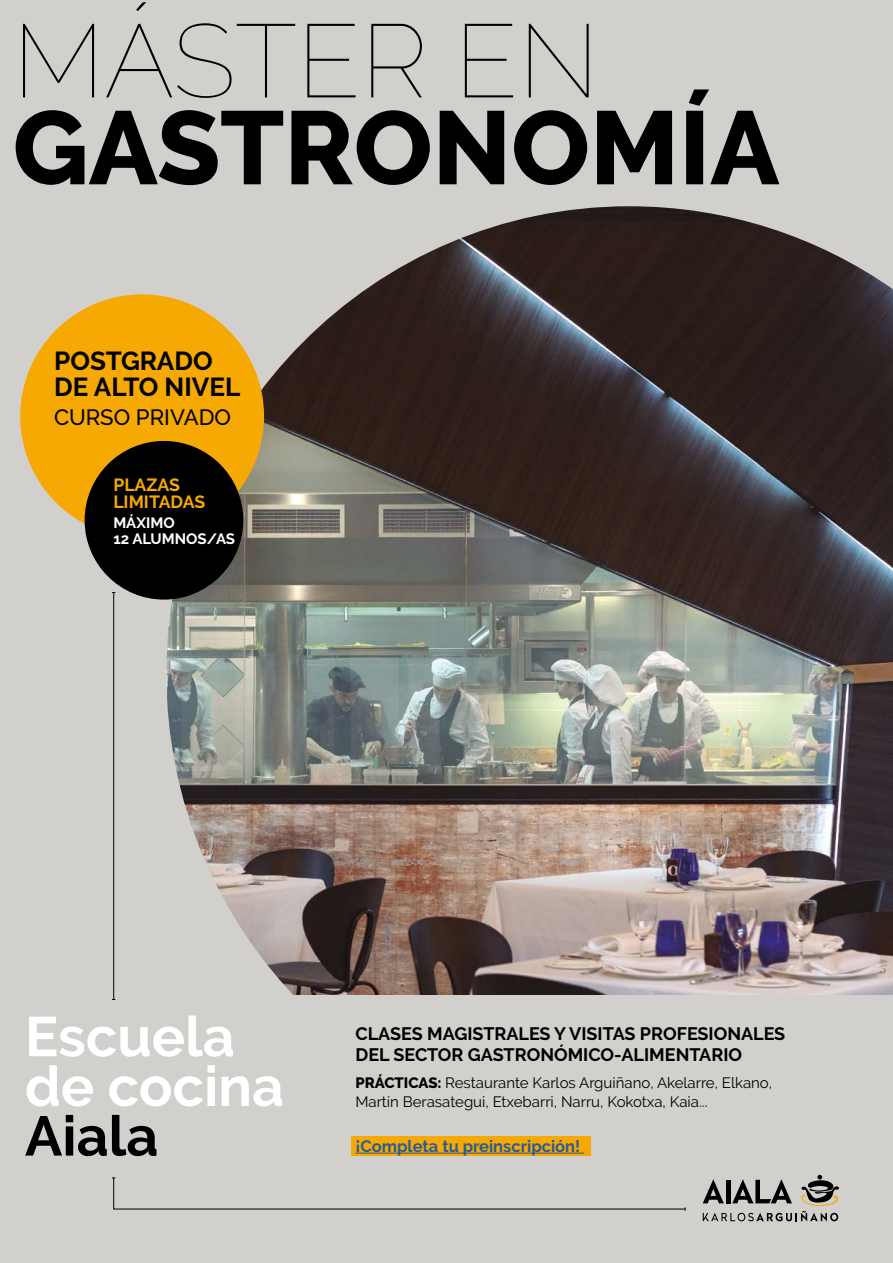
<style>
.page{position:relative;width:893px;height:1263px;background:#d2d0cd}
.page>*{position:absolute;margin:0;border:0;box-sizing:border-box;transform-origin:0 0}
.t1{font:800 103.65px "Raleway";color:#000}
.t2{font:100 103.65px "Raleway";color:#000}
.t3{font:700 55.8px/49.7px "Raleway";color:#fff}
.t4{font:700 55.8px "Raleway";color:#000}
.t5{font:700 25.95px/26px "Raleway";color:#000}
.t6{font:500 22.05px "Raleway";color:#000}
.t7{font:700 18px/21px "Raleway";color:#000}
.t8{font:700 17.7px/17.7px "Raleway";color:#f6a803}
.t9{font:700 16.5px "Raleway";color:#275b9b}
.t10{font:15px/19.5px "Raleway";color:#000}
.t11{font:700 15px/16.5px "Raleway";color:#fff}
.s1{font-weight:800}
</style>
<div class="page">
<img style="left:166px;top:206px;width:727px;height:789px">
<svg style="left:703px;top:1175px;width:136px;height:46px"></svg>
<div style="left:20px;top:294px;width:244px;height:244px;background:#f6a803;border-radius:50%"></div>
<div style="left:85px;top:441px;width:158px;height:159px;background:#000;border-radius:50%"></div>
<hr style="left:113px;top:592px;width:1px;height:407px;background:#000">
<div style="left:351px;top:1136px;width:239px;height:19px;background:#f6a803"></div>
<hr style="left:355px;top:1153px;width:229px;height:1px;background:#275b9b">
<svg style="left:112px;top:1177px;width:574px;height:34px"></svg>
<h1 class="t2" style="left:13px;top:0;width:588px">MÁSTER EN</h1>
<h1 class="t1" style="left:13px;top:89px;width:768px">GASTRONOMÍA</h1>
<h3 class="t5" style="left:54px;top:348px;width:188px">POSTGRADO<br>DE ALTO NIVEL</h3>
<h3 class="t6" style="left:54px;top:404px;width:179px">CURSO PRIVADO</h3>
<p class="t8" style="left:113px;top:476px;width:93px">PLAZAS<br>LIMITADAS</p>
<p class="t11" style="left:113px;top:514px;width:123px">MÁXIMO<br>12 ALUMNOS/AS</p>
<h2 class="t3" style="left:25px;top:1012px;width:261px">Escuela de cocina</h2>
<h2 class="t4" style="left:25px;top:1104px;width:135px">Aiala</h2>
<p class="t7" style="left:355px;top:1023px;width:431px">CLASES MAGISTRALES Y VISITAS PROFESIONALES<br>DEL SECTOR GASTRONÓMICO-ALIMENTARIO</p>
<p class="t10" style="left:355px;top:1073px;width:418px"><span class="s1">PRÁCTICAS:</span> Restaurante Karlos Arguiñano, Akelarre, Elkano,<br>Martín Berasategui, Etxebarri, Narru, Kokotxa, Kaia...</p>
<p class="t9" style="left:355px;top:1136px;width:226px">¡Completa tu preinscripción!</p>
</div>
